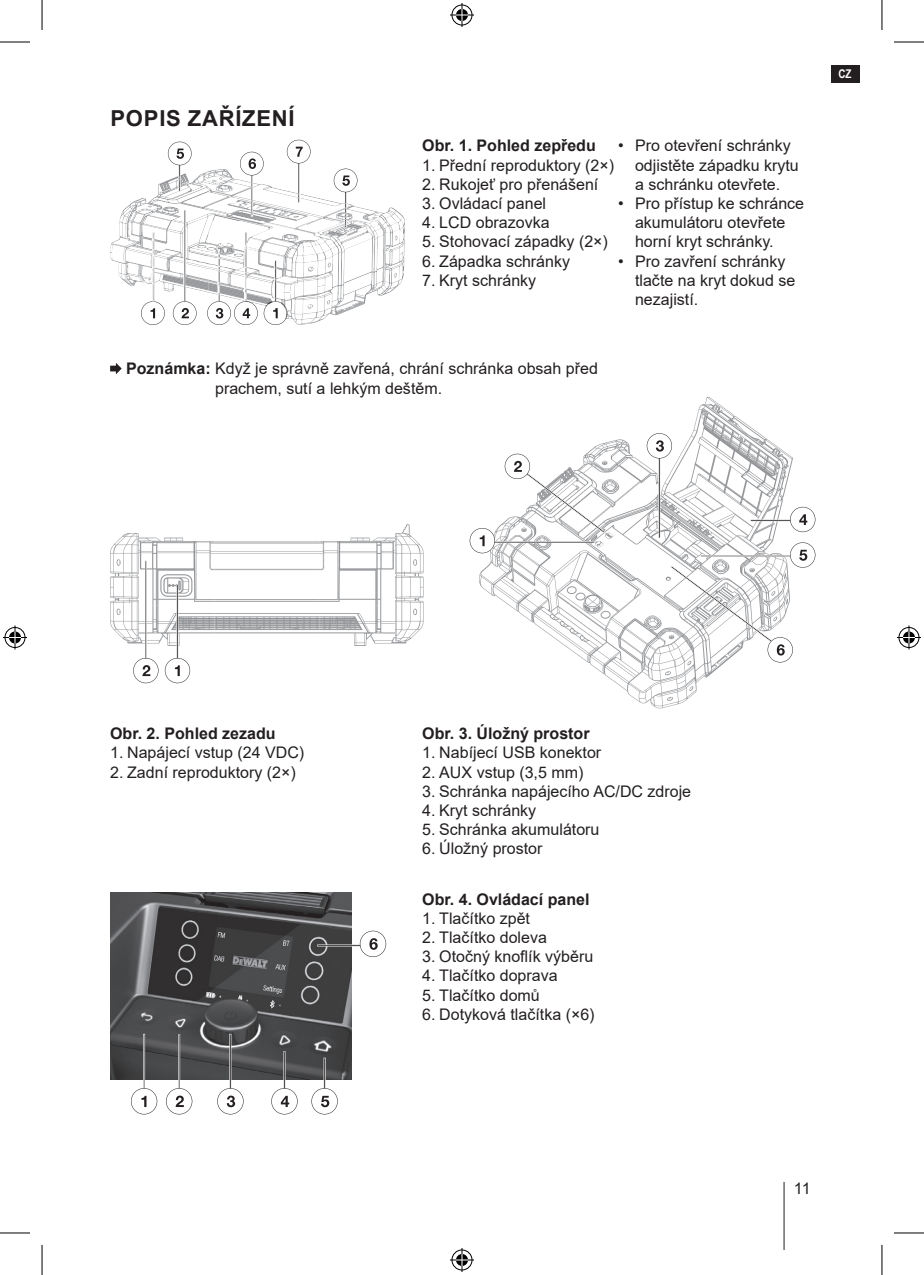
<style>
.page{position:relative;width:924px;height:1275px;background:#fff}
.page>*{position:absolute;margin:0;border:0;box-sizing:border-box;transform-origin:0 0}
.t1{font:700 22px "Arial";letter-spacing:.035em;color:#231f20}
.t2{font:16px/19.2px "Arial";color:#231f20}
.t3{font:700 16px "Arial";color:#231f20}
.t4{font:700 12px "Arial Narrow";color:#fff}
.s1{font-weight:700}
</style>
<div class="page">
<hr style="left:783px;top:1182px;width:1px;height:68px;background:#231f20">
<div style="left:830px;top:65px;width:28px;height:17px;background:#231f20"></div>
<svg style="left:173px;top:213px;width:23px;height:112px"></svg>
<svg style="left:207px;top:234px;width:80px;height:91px"></svg>
<svg style="left:287px;top:140px;width:23px;height:61px"></svg>
<svg style="left:240px;top:152px;width:23px;height:64px"></svg>
<svg style="left:168px;top:142px;width:23px;height:30px"></svg>
<svg style="left:333px;top:169px;width:24px;height:61px"></svg>
<svg style="left:141px;top:232px;width:24px;height:93px"></svg>
<img style="left:208px;top:221px;width:93px;height:52px">
<img style="left:122px;top:172px;width:85px;height:41px">
<img style="left:378px;top:221px;width:27px;height:52px">
<img style="left:208px;top:169px;width:98px;height:46px">
<img style="left:212px;top:180px;width:21px;height:12px">
<svg style="left:110px;top:363px;width:12px;height:11px"></svg>
<svg style="left:110px;top:524px;width:313px;height:159px"></svg>
<svg style="left:469px;top:397px;width:346px;height:311px"></svg>
<img style="left:594px;top:532px;width:19px;height:15px">
<img style="left:110px;top:893px;width:241px;height:186px">
<svg style="left:317px;top:930px;width:69px;height:27px"></svg>
<svg style="left:311px;top:1057px;width:26px;height:57px"></svg>
<svg style="left:271px;top:1051px;width:26px;height:63px"></svg>
<svg style="left:217px;top:1034px;width:26px;height:80px"></svg>
<svg style="left:166px;top:1034px;width:26px;height:80px"></svg>
<svg style="left:131px;top:1034px;width:26px;height:80px"></svg>
<hr style="left:0;top:42px;width:30px;height:1px;background:#000">
<hr style="left:893px;top:42px;width:30px;height:1px;background:#000">
<hr style="left:0;top:1232px;width:30px;height:1px;background:#000">
<hr style="left:893px;top:1232px;width:30px;height:1px;background:#000">
<hr style="left:42px;top:0;width:1px;height:30px;background:#000">
<hr style="left:42px;top:1245px;width:1px;height:30px;background:#000">
<hr style="left:881px;top:0;width:1px;height:30px;background:#000">
<hr style="left:881px;top:1245px;width:1px;height:30px;background:#000">
<svg style="left:450px;top:3px;width:24px;height:24px"></svg>
<svg style="left:450px;top:1248px;width:24px;height:24px"></svg>
<svg style="left:3px;top:625px;width:24px;height:24px"></svg>
<svg style="left:897px;top:625px;width:23px;height:24px"></svg>
<h1 class="t1" style="left:110px;top:103px;width:186px">POPIS ZAŘÍZENÍ</h1>
<p class="t3" style="left:422px;top:134px;width:175px">Obr. 1. Pohled zepředu</p>
<p class="t2" style="left:422px;top:155px;width:193px">1. Přední reproduktory (2×)</p>
<p class="t2" style="left:422px;top:174px;width:177px">2. Rukojeť pro přenášení</p>
<p class="t2" style="left:422px;top:194px;width:125px">3. Ovládací panel</p>
<p class="t2" style="left:422px;top:213px;width:129px">4. LCD obrazovka</p>
<p class="t2" style="left:422px;top:232px;width:187px">5. Stohovací západky (2×)</p>
<p class="t2" style="left:422px;top:251px;width:149px">6. Západka schránky</p>
<p class="t2" style="left:422px;top:270px;width:115px">7. Kryt schránky</p>
<p class="t2" style="left:634px;top:136px;width:165px;text-indent:-17px">• Pro otevření schránky odjistěte západku krytu a schránku otevřete.</p>
<p class="t2" style="left:634px;top:194px;width:170px;text-indent:-17px">• Pro přístup ke schránce akumulátoru otevřete horní kryt schránky.</p>
<p class="t2" style="left:634px;top:251px;width:162px;text-indent:-17px">• Pro zavření schránky tlačte na kryt dokud se nezajistí.</p>
<p class="t2" style="left:215px;top:359px;width:384px;text-indent:-89px"><span class="s1">Poznámka:</span> Když je správně zavřená, chrání schránka obsah před prachem, sutí a lehkým deštěm.</p>
<p class="t4" style="left:838px;top:65px;width:15px">CZ</p>
<p class="t3" style="left:110px;top:722px;width:167px">Obr. 2. Pohled zezadu</p>
<p class="t2" style="left:110px;top:743px;width:195px">1. Napájecí vstup (24 VDC)</p>
<p class="t2" style="left:110px;top:762px;width:187px">2. Zadní reproduktory (2×)</p>
<p class="t3" style="left:422px;top:722px;width:169px">Obr. 3. Úložný prostor</p>
<p class="t2" style="left:422px;top:743px;width:180px">1. Nabíjecí USB konektor</p>
<p class="t2" style="left:422px;top:762px;width:163px">2. AUX vstup (3,5 mm)</p>
<p class="t2" style="left:422px;top:781px;width:270px">3. Schránka napájecího AC/DC zdroje</p>
<p class="t2" style="left:422px;top:800px;width:115px">4. Kryt schránky</p>
<p class="t2" style="left:422px;top:820px;width:179px">5. Schránka akumulátoru</p>
<p class="t2" style="left:422px;top:839px;width:122px">6. Úložný prostor</p>
<p class="t3" style="left:422px;top:887px;width:169px">Obr. 4. Ovládací panel</p>
<p class="t2" style="left:422px;top:908px;width:109px">1. Tlačítko zpět</p>
<p class="t2" style="left:422px;top:927px;width:126px">2. Tlačítko doleva</p>
<p class="t2" style="left:422px;top:947px;width:172px">3. Otočný knoflík výběru</p>
<p class="t2" style="left:422px;top:966px;width:137px">4. Tlačítko doprava</p>
<p class="t2" style="left:422px;top:985px;width:119px">5. Tlačítko domů</p>
<p class="t2" style="left:422px;top:1004px;width:174px">6. Dotyková tlačítka (×6)</p>
<p class="t2" style="left:793px;top:1178px;width:18px">11</p>
</div>
